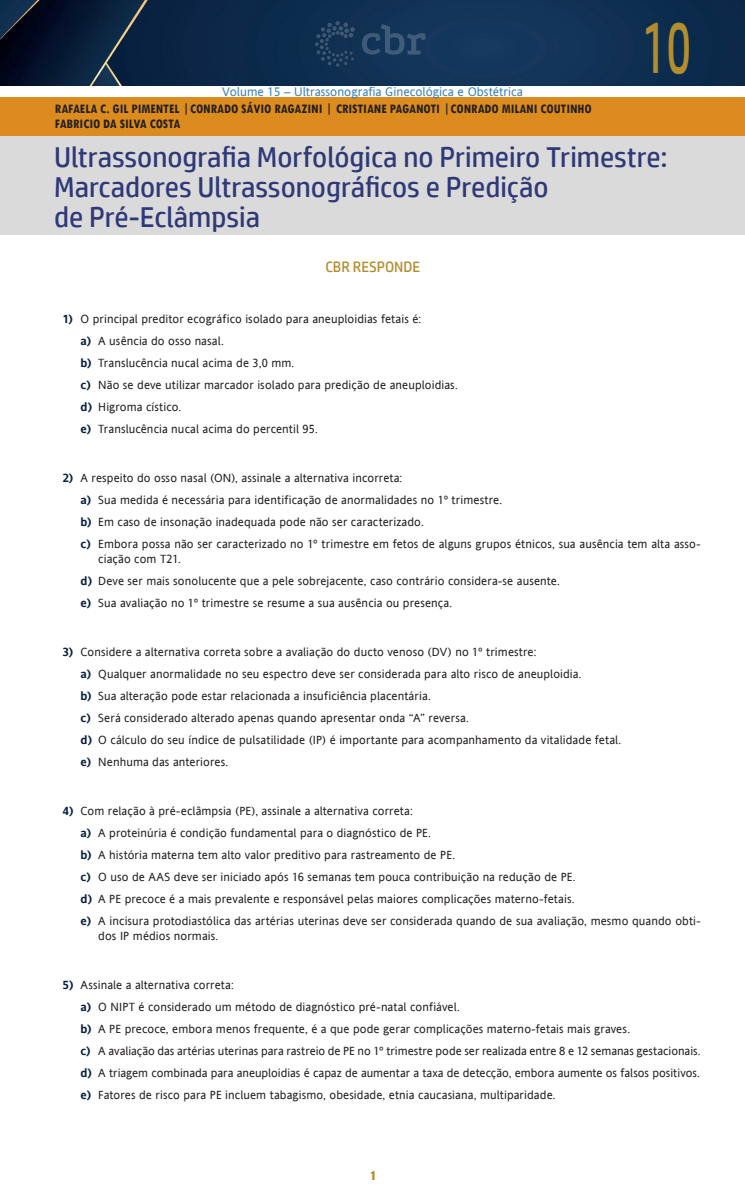
<style>
.page{position:relative;width:745px;height:1198px;background:#fff}
.page>*{position:absolute;margin:0;border:0;box-sizing:border-box;transform-origin:0 0}
.t1{font:75px "HP Simplified";color:#b38e2e;scale:.6 1}
.t2{font:28.75px/30px "HP Simplified";color:#2f3977}
.peso_02{font:15px "HP Simplified";color:#b38e2e}
.t3{font:700 condensed 13.75px/15px "Tw Cen";color:#231f20}
.t4{font:12.5px "Andale Sansfor VST";color:#3981b6}
.t5{font:11.88px/15px "Andale Sansfor VST";letter-spacing:.01em;color:#231f20}
.cabeco{font:11.25px "Impact";color:#b38e2e}
.s1{font-weight:700;color:#092140}
</style>
<div class="page">
<img style="left:0;top:0;width:744px;height:86px">
<div style="left:0;top:98px;width:744px;height:38px;background:#dc8b1f"></div>
<div style="left:0;top:136px;width:744px;height:99px;background:#dadadb"></div>
<svg style="left:361px;top:24px;width:64px;height:31px;background:#224163"></svg>
<svg style="left:314px;top:21px;width:40px;height:46px;background:#1a3859"></svg>
<p class="t4" style="left:222px;top:83px;width:302px">Volume 15 – Ultrassonografia Ginecológica e Obstétrica</p>
<h1 class="t1" style="left:642px;top:4px;width:82px">10</h1>
<p class="t3" style="left:55px;top:101px;width:537px">RAFAELA C. GIL PIMENTEL |CONRADO SÁVIO RAGAZINI | CRISTIANE PAGANOTI |CONRADO MILANI COUTINHO<br>FABRICIO DA SILVA COSTA</p>
<h2 class="t2" style="left:54px;top:141px;width:614px">Ultrassonografia Morfológica no Primeiro Trimestre:<br>Marcadores Ultrassonográficos e Predição<br>de Pré-Eclâmpsia</h2>
<p class="peso_02" style="left:325px;top:258px;width:96px">CBR RESPONDE</p>
<p class="t5" style="left:63px;top:311px;width:360px"><span class="s1">1)</span> O principal preditor ecográfico isolado para aneuploidias fetais é:</p>
<p class="t5" style="left:80px;top:333px;width:145px"><span class="s1">a)</span> A usência do osso nasal.</p>
<p class="t5" style="left:80px;top:355px;width:215px"><span class="s1">b)</span> Translucência nucal acima de 3,0 mm.</p>
<p class="t5" style="left:80px;top:377px;width:378px"><span class="s1">c)</span> Não se deve utilizar marcador isolado para predição de aneuploidias.</p>
<p class="t5" style="left:80px;top:399px;width:102px"><span class="s1">d)</span> Higroma cístico.</p>
<p class="t5" style="left:80px;top:421px;width:238px"><span class="s1">e)</span> Translucência nucal acima do percentil 95.</p>
<p class="t5" style="left:63px;top:470px;width:341px"><span class="s1">2)</span> A respeito do osso nasal (ON), assinale a alternativa incorreta:</p>
<p class="t5" style="left:80px;top:492px;width:423px"><span class="s1">a)</span> Sua medida é necessária para identificação de anormalidades no 1º trimestre.</p>
<p class="t5" style="left:80px;top:514px;width:344px"><span class="s1">b)</span> Em caso de insonação inadequada pode não ser caracterizado.</p>
<p class="t5" style="left:98px;top:536px;width:603px;text-indent:-18px"><span class="s1">c)</span> Embora possa não ser caracterizado no 1º trimestre em fetos de alguns grupos étnicos, sua ausência tem alta asso&shy;ciação com T21.</p>
<p class="t5" style="left:80px;top:573px;width:480px"><span class="s1">d)</span> Deve ser mais sonolucente que a pele sobrejacente, caso contrário considera-se ausente.</p>
<p class="t5" style="left:80px;top:595px;width:373px"><span class="s1">e)</span> Sua avaliação no 1º trimestre se resume a sua ausência ou presença.</p>
<p class="t5" style="left:63px;top:644px;width:475px"><span class="s1">3)</span> Considere a alternativa correta sobre a avaliação do ducto venoso (DV) no 1º trimestre:</p>
<p class="t5" style="left:80px;top:666px;width:502px"><span class="s1">a)</span> Qualquer anormalidade no seu espectro deve ser considerada para alto risco de aneuploidia.</p>
<p class="t5" style="left:80px;top:688px;width:351px"><span class="s1">b)</span> Sua alteração pode estar relacionada a insuficiência placentária.</p>
<p class="t5" style="left:80px;top:710px;width:389px"><span class="s1">c)</span> Será considerado alterado apenas quando apresentar onda “A” reversa.</p>
<p class="t5" style="left:80px;top:732px;width:542px"><span class="s1">d)</span> O cálculo do seu índice de pulsatilidade (IP) é importante para acompanhamento da vitalidade fetal.</p>
<p class="t5" style="left:80px;top:754px;width:149px"><span class="s1">e)</span> Nenhuma das anteriores.</p>
<p class="t5" style="left:63px;top:803px;width:351px"><span class="s1">4)</span> Com relação à pré-eclâmpsia (PE), assinale a alternativa correta:</p>
<p class="t5" style="left:80px;top:825px;width:352px"><span class="s1">a)</span> A proteinúria é condição fundamental para o diagnóstico de PE.</p>
<p class="t5" style="left:80px;top:847px;width:376px"><span class="s1">b)</span> A história materna tem alto valor preditivo para rastreamento de PE.</p>
<p class="t5" style="left:80px;top:869px;width:496px"><span class="s1">c)</span> O uso de AAS deve ser iniciado após 16 semanas tem pouca contribuição na redução de PE.</p>
<p class="t5" style="left:80px;top:891px;width:495px"><span class="s1">d)</span> A PE precoce é a mais prevalente e responsável pelas maiores complicações materno-fetais.</p>
<p class="t5" style="left:98px;top:913px;width:603px;text-indent:-18px"><span class="s1">e)</span> A incisura protodiastólica das artérias uterinas deve ser considerada quando de sua avaliação, mesmo quando obti&shy;dos IP médios normais.</p>
<p class="t5" style="left:63px;top:977px;width:172px"><span class="s1">5)</span> Assinale a alternativa correta:</p>
<p class="t5" style="left:80px;top:999px;width:380px"><span class="s1">a)</span> O NIPT é considerado um método de diagnóstico pré-natal confiável.</p>
<p class="t5" style="left:80px;top:1021px;width:550px"><span class="s1">b)</span> A PE precoce, embora menos frequente, é a que pode gerar complicações materno-fetais mais graves.</p>
<p class="t5" style="left:80px;top:1043px;width:621px"><span class="s1">c)</span> A avaliação das artérias uterinas para rastreio de PE no 1º trimestre pode ser realizada entre 8 e 12 semanas gestacionais.</p>
<p class="t5" style="left:80px;top:1065px;width:620px"><span class="s1">d)</span> A triagem combinada para aneuploidias é capaz de aumentar a taxa de detecção, embora aumente os falsos positivos.</p>
<p class="t5" style="left:80px;top:1087px;width:476px"><span class="s1">e)</span> Fatores de risco para PE incluem tabagismo, obesidade, etnia caucasiana, multiparidade.</p>
<p class="cabeco" style="left:370px;top:1166px;width:6px">1</p>
</div>
